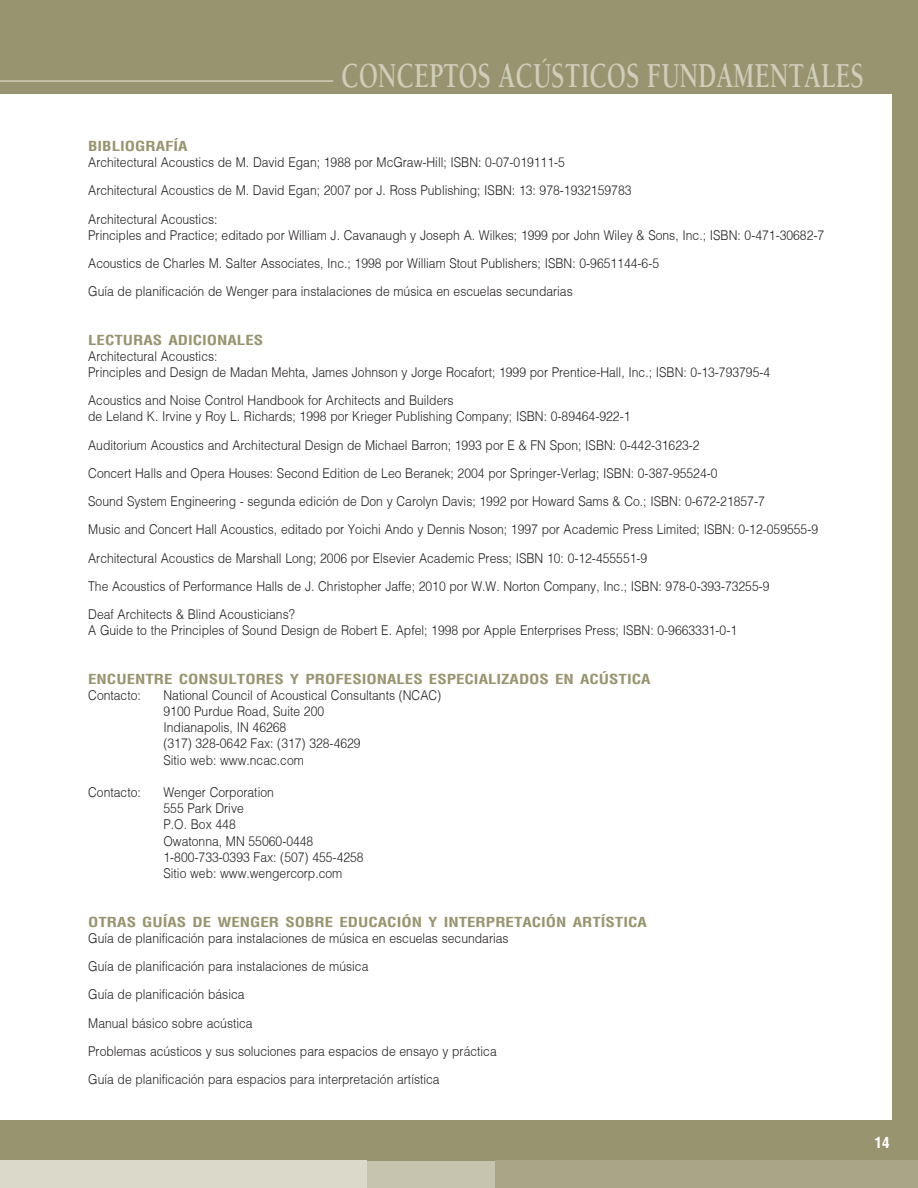
<style>
.page{position:relative;width:918px;height:1188px;background:#98946f}
.page>*{position:absolute;margin:0;border:0;box-sizing:border-box;transform-origin:0 0}
.t1{font:700 36px "Berkeley";color:#d0ceba;scale:.7 1}
.t2{font:700 condensed 15px "Helvetica";color:#fff}
.t3{font:300 13.5px/28.2px "Helvetica";color:#231f20;scale:.9 1}
.t4{font:700 condensed 13.5px "Helvetica";color:#98946f;scale:1.25 1}
</style>
<div class="page">
<div style="left:0;top:94px;width:891px;height:1026px;background:#fff"></div>
<div style="left:0;top:1161px;width:366px;height:27px;background:#dad9ca"></div>
<div style="left:367px;top:1161px;width:128px;height:27px;background:#c6c4ae"></div>
<div style="left:495px;top:1161px;width:423px;height:27px;background:#a9a687"></div>
<hr style="left:0;top:80px;width:333px;height:2px;background:#d0ceba">
<h1 class="t1" style="left:341px;top:56px;width:748px">CONCEPTOS ACÚSTICOS FUNDAMENTALES</h1>
<p class="t4" style="left:88px;top:138px;width:81px">BIBLIOGRAFÍA</p>
<p class="t3" style="left:88px;top:148px;width:605px">Architectural Acoustics de M. David Egan; 1988 por McGraw-Hill; ISBN: 0-07-019111-5<br>Architectural Acoustics de M. David Egan; 2007 por J. Ross Publishing; ISBN: 13: 978-1932159783<br>Architectural Acoustics:</p>
<p class="t3" style="left:88px;top:221px;width:819px">Principles and Practice; editado por William J. Cavanaugh y Joseph A. Wilkes; 1999 por John Wiley &amp; Sons, Inc.; ISBN: 0-471-30682-7<br>Acoustics de Charles M. Salter Associates, Inc.; 1998 por William Stout Publishers; ISBN: 0-9651144-6-5<br>Guía de planificación de Wenger para instalaciones de música en escuelas secundarias</p>
<p class="t4" style="left:88px;top:331px;width:141px">LECTURAS ADICIONALES</p>
<p class="t3" style="left:88px;top:348px;width:759px;line-height:16.2px">Architectural Acoustics:<br>Principles and Design de Madan Mehta, James Johnson y Jorge Rocafort; 1999 por Prentice-Hall, Inc.; ISBN: 0-13-793795-4</p>
<p class="t3" style="left:88px;top:392px;width:604px;line-height:16.2px">Acoustics and Noise Control Handbook for Architects and Builders<br>de Leland K. Irvine y Roy L. Richards; 1998 por Krieger Publishing Company; ISBN: 0-89464-922-1</p>
<p class="t3" style="left:88px;top:431px;width:813px">Auditorium Acoustics and Architectural Design de Michael Barron; 1993 por E &amp; FN Spon; ISBN: 0-442-31623-2<br>Concert Halls and Opera Houses: Second Edition de Leo Beranek; 2004 por Springer-Verlag; ISBN: 0-387-95524-0<br>Sound System Engineering - segunda edición de Don y Carolyn Davis; 1992 por Howard Sams &amp; Co.; ISBN: 0-672-21857-7<br>Music and Concert Hall Acoustics, editado por Yoichi Ando y Dennis Noson; 1997 por Academic Press Limited; ISBN: 0-12-059555-9<br>Architectural Acoustics de Marshall Long; 2006 por Elsevier Academic Press; ISBN 10: 0-12-455551-9<br>The Acoustics of Performance Halls de J. Christopher Jaffe; 2010 por W.W. Norton Company, Inc.; ISBN: 978-0-393-73255-9<br>Deaf Architects &amp; Blind Acousticians?</p>
<p class="t3" style="left:88px;top:616px;width:723px">A Guide to the Principles of Sound Design de Robert E. Apfel; 1998 por Apple Enterprises Press; ISBN: 0-9663331-0-1</p>
<p class="t4" style="left:88px;top:670px;width:451px">ENCUENTRE CONSULTORES Y PROFESIONALES ESPECIALIZADOS EN ACÚSTICA</p>
<p class="t3" style="left:88px;top:681px;width:60px">Contacto:</p>
<p class="t3" style="left:163px;top:687px;width:310px;line-height:16.2px">National Council of Acoustical Consultants (NCAC)<br>9100 Purdue Road, Suite 200<br>Indianapolis, IN 46268<br>(317) 328-0642 Fax: (317) 328-4629<br>Sitio web: www.ncac.com</p>
<p class="t3" style="left:88px;top:778px;width:60px">Contacto:</p>
<p class="t3" style="left:163px;top:784px;width:224px;line-height:16.2px">Wenger Corporation<br>555 Park Drive<br>P.O. Box 448<br>Owatonna, MN 55060-0448<br>1-800-733-0393 Fax: (507) 455-4258<br>Sitio web: www.wengercorp.com</p>
<p class="t4" style="left:88px;top:913px;width:448px">OTRAS GUÍAS DE WENGER SOBRE EDUCACIÓN Y INTERPRETACIÓN ARTÍSTICA</p>
<p class="t3" style="left:88px;top:924px;width:469px">Guía de planificación para instalaciones de música en escuelas secundarias Guía de planificación para instalaciones de música<br>Guía de planificación básica<br>Manual básico sobre acústica<br>Problemas acústicos y sus soluciones para espacios de ensayo y práctica Guía de planificación para espacios para interpretación artística</p>
<p class="t2" style="left:874px;top:1133px;width:16px">14</p>
</div>
